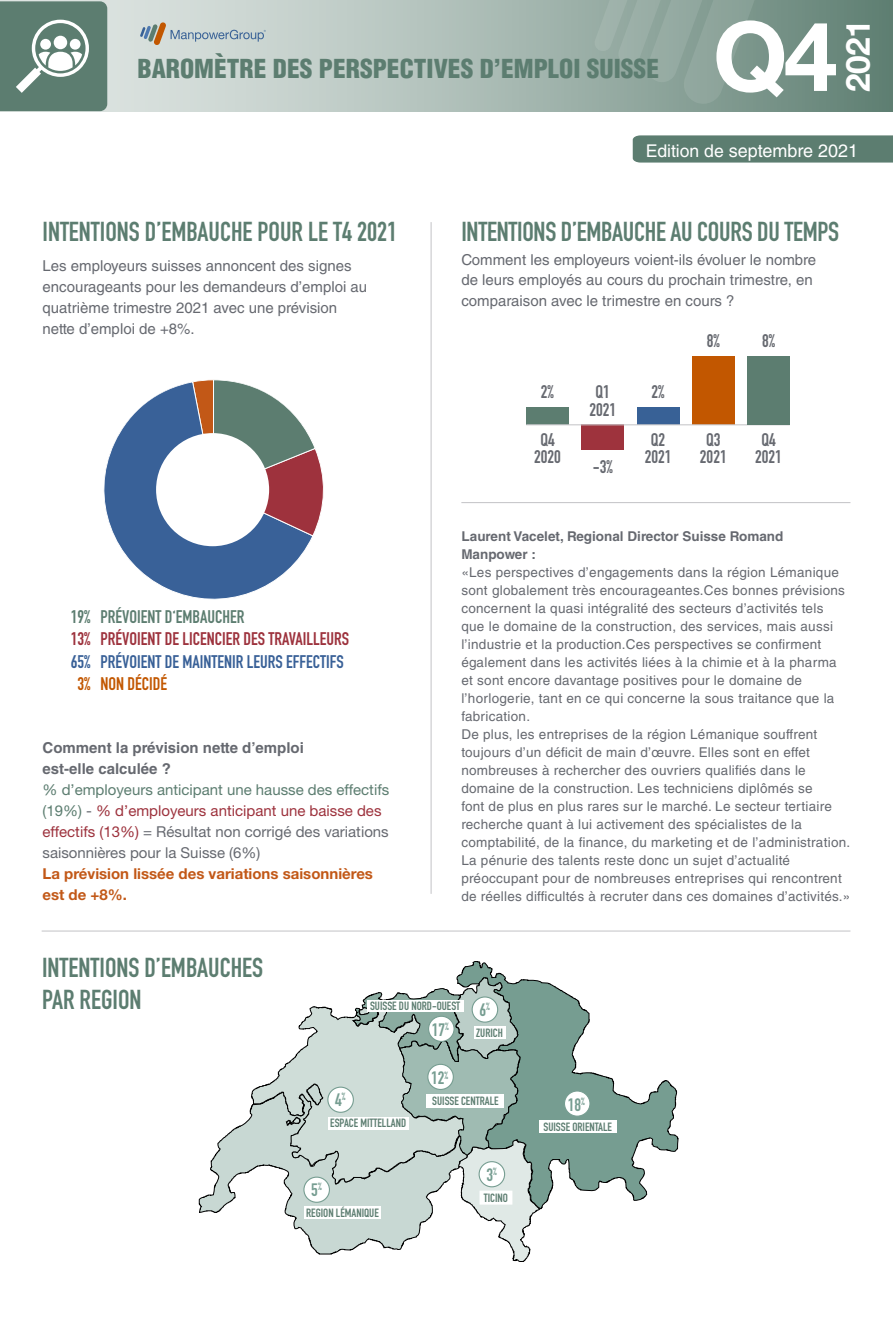
<style>
.page{position:relative;width:893px;height:1319px;background:#fff}
.page>*{position:absolute;margin:0;border:0;box-sizing:border-box;transform-origin:0 0}
.t1{font:700 96.45px "Helvetica Neue LT Std";color:#fff}
.t2{font:700 33.3px "Helvetica Neue LT Std";color:#fff}
.t3{font:700 27px/31.5px "DIN Condensed";color:#5c7d70}
.t4{font:900 condensed 25.5px "Helvetica LT Std";color:#5c7d70}
.t5{font:700 18px/17.2px "DIN Condensed";color:#666970;text-align:center}
.t6{font:700 18px "DIN Condensed";color:#9d323d}
.t7{font:700 18px "DIN Condensed";color:#386097}
.t8{font:700 18px "DIN Condensed";color:#5c7d70}
.t9{font:18px "Helvetica LT Std";color:#fff}
.t10{font:700 18px "DIN Condensed";color:#c25700}
.t11{font:700 17.7px "DIN Condensed";color:#769d91}
.t12{font:15px/21px "Helvetica LT Std";color:#666970}
.t13{font:15px/21px "Helvetica Neue LT Std";color:#666970}
.t14{font:700 15px/21px "Helvetica Neue LT Std";color:#c25817}
.t15{font:700 15px/21px "Helvetica LT Std";color:#666970}
.t16{font:13.5px/18px "Helvetica LT Std";letter-spacing:.02em;color:#666970}
.t17{font:700 13.5px/18px "Helvetica LT Std";color:#666970}
.t18{font:700 11.85px "DIN Condensed";color:#5c7d70}
.s1{color:#5c7d70}
.s2{color:#9d323d}
.s3{font-size:17.55px}
</style>
<div class="page">
<svg style="left:1px;top:0;width:891px;height:111px;background:#aabbb4"></svg>
<svg style="left:593px;top:0;width:171px;height:105px;background:#8ea59c"></svg>
<svg style="left:0;top:1px;width:107px;height:110px;background:#739084"></svg>
<svg style="left:140px;top:22px;width:126px;height:23px;background:#bac3c2"></svg>
<div style="left:633px;top:135px;width:260px;height:27px;background:#5c7d70"></div>
<hr style="left:42px;top:930px;width:808px;height:1px;background:#c9c9cc">
<hr style="left:461px;top:502px;width:389px;height:1px;background:#c9c9cc">
<hr style="left:892px;top:1276px;width:1px;height:42px;background:#5c7d70">
<svg style="left:457px;top:961px;width:221px;height:247px"></svg>
<svg style="left:199px;top:977px;width:341px;height:284px"></svg>
<div style="left:479px;top:1161px;width:26px;height:25px;background:#fff;border-radius:50%"></div>
<div style="left:479px;top:1160px;width:26px;height:27px;border:1px solid #769d91;border-radius:50%"></div>
<div style="left:428px;top:1064px;width:25px;height:25px;background:#fff;border-radius:50%"></div>
<div style="left:427px;top:1063px;width:27px;height:26px;border:1px solid #769d91;border-radius:50%"></div>
<div style="left:564px;top:1090px;width:26px;height:25px;background:#fff;border-radius:50%"></div>
<div style="left:564px;top:1090px;width:26px;height:26px;border:1px solid #769d91;border-radius:50%"></div>
<div style="left:429px;top:1016px;width:25px;height:25px;background:#fff;border-radius:50%"></div>
<div style="left:428px;top:1015px;width:27px;height:26px;border:1px solid #769d91;border-radius:50%"></div>
<div style="left:304px;top:1176px;width:25px;height:25px;background:#fff;border-radius:50%"></div>
<div style="left:303px;top:1176px;width:27px;height:26px;border:1px solid #769d91;border-radius:50%"></div>
<div style="left:328px;top:1086px;width:25px;height:26px;background:#fff;border-radius:50%"></div>
<div style="left:327px;top:1086px;width:27px;height:26px;border:1px solid #769d91;border-radius:50%"></div>
<div style="left:472px;top:996px;width:26px;height:25px;background:#fff;border-radius:50%"></div>
<div style="left:472px;top:996px;width:26px;height:26px;border:1px solid #769d91;border-radius:50%"></div>
<div style="left:637px;top:407px;width:42px;height:17px;background:#386196"></div>
<div style="left:692px;top:356px;width:43px;height:68px;background:#c25700"></div>
<div style="left:526px;top:407px;width:43px;height:17px;background:#5c7d70"></div>
<div style="left:581px;top:424px;width:43px;height:26px;background:#9e333d"></div>
<hr style="left:526px;top:424px;width:264px;height:1px;background:#c9c9cc">
<div style="left:747px;top:356px;width:43px;height:68px;background:#5c7d70"></div>
<svg style="left:104px;top:379px;width:220px;height:220px"></svg>
<div style="left:156px;top:433px;width:113px;height:113px;background:#fff;border-radius:50%"></div>
<hr style="left:431px;top:222px;width:1px;height:671px;background:#c9c9cc">
<div style="left:367px;top:999px;width:96px;height:12px;background:#fff"></div>
<div style="left:427px;top:1093px;width:77px;height:14px;background:#fff"></div>
<div style="left:539px;top:1120px;width:77px;height:13px;background:#fff"></div>
<div style="left:480px;top:1190px;width:32px;height:13px;background:#fff"></div>
<div style="left:480px;top:1190px;width:32px;height:13px;border:1px solid #fff"></div>
<div style="left:474px;top:1025px;width:31px;height:13px;background:#fff"></div>
<div style="left:304px;top:1205px;width:77px;height:13px;background:#fff"></div>
<div style="left:328px;top:1116px;width:80px;height:13px;background:#fff"></div>
<h3 class="t4" style="left:137px;top:52px;width:523px">BAROMÈTRE DES PERSPECTIVES D’EMPLOI SUISSE</h3>
<h1 class="t1" style="left:713px;top:-3px;width:126px">Q4</h1>
<h2 class="t2" style="left:837px;top:92px;width:74px;rotate:-90deg">2021</h2>
<h3 class="t3" style="left:43px;top:216px;width:356px">INTENTIONS D’EMBAUCHE POUR LE T4 2021</h3>
<p class="t12" style="left:43px;top:255px;width:326px">Les employeurs suisses annoncent des signes encourageants pour les demandeurs d’emploi au quatrième trimestre 2021 avec une prévision nette d’emploi de +8%.</p>
<h3 class="t8" style="left:71px;top:604px;width:175px">19% PRÉVOIENT D‘EMBAUCHER</h3>
<h3 class="t6" style="left:71px;top:626px;width:280px">13% PRÉVOIENT DE LICENCIER DES TRAVAILLEURS</h3>
<h3 class="t7" style="left:71px;top:649px;width:274px">65% PRÉVOIENT DE MAINTENIR LEURS EFFECTIFS</h3>
<h3 class="t10" style="left:78px;top:671px;width:91px">3% NON DÉCIDÉ</h3>
<p class="t15" style="left:43px;top:737px;width:263px">Comment la prévision nette d’emploi est-elle calculée ?</p>
<p class="t13" style="left:43px;top:779px;width:348px"><span class="s1">% d’employeurs anticipant une hausse des effectifs (19%)</span> - <span class="s2">% d’employeurs anticipant une baisse des effectifs (13%)</span> = Résultat non corrigé des variations saisonnières pour la Suisse (6%)</p>
<p class="t14" style="left:43px;top:863px;width:332px">La prévision lissée des variations saisonnières est de +8%.</p>
<h3 class="t9" style="left:646px;top:140px;width:214px"><span class="s3">Edition de</span> septembre 2021</h3>
<h3 class="t3" style="left:461px;top:216px;width:379px">INTENTIONS D’EMBAUCHE AU COURS DU TEMPS</h3>
<p class="t12" style="left:461px;top:250px;width:356px;line-height:19.5px">Comment les employeurs voient-ils évoluer le nombre de leurs employés au cours du prochain trimestre, en</p>
<p class="t12" style="left:461px;top:290px;width:275px">comparaison avec le trimestre en cours ?</p>
<h3 class="t5" style="left:541px;top:383px;width:15px">2%</h3>
<h3 class="t5" style="left:589px;top:383px;width:28px">Q1<br>2021</h3>
<h3 class="t5" style="left:651px;top:383px;width:15px">2%</h3>
<h3 class="t5" style="left:707px;top:332px;width:15px">8%</h3>
<h3 class="t5" style="left:534px;top:431px;width:28px">Q4<br>2020</h3>
<h3 class="t5" style="left:645px;top:431px;width:28px">Q2<br>2021</h3>
<h3 class="t5" style="left:700px;top:431px;width:28px">Q3<br>2021</h3>
<h3 class="t5" style="left:593px;top:457px;width:22px">-3%</h3>
<h3 class="t5" style="left:762px;top:332px;width:15px">8%</h3>
<h3 class="t5" style="left:755px;top:431px;width:28px">Q4<br>2021</h3>
<p class="t17" style="left:461px;top:527px;width:324px">Laurent Vacelet, Regional Director Suisse Romand<br>Manpower :</p>
<p class="t16" style="left:461px;top:563px;width:391px">«Les perspectives d’engagements dans la région Lémanique sont globalement très encourageantes.Ces bonnes prévisions concernent la quasi intégralité des secteurs d’activités tels<br>que le domaine de la construction, des services, mais aussi l’industrie et la production.Ces perspectives se confirment également dans les activités liées à la chimie et à la pharma et sont encore davantage positives pour le domaine de l’horlogerie, tant en ce qui concerne la sous traitance que la fabrication.<br>De plus, les entreprises de la région Lémanique souffrent toujours d’un déficit de main d’œuvre. Elles sont en effet nombreuses à rechercher des ouvriers qualifiés dans le domaine de la construction. Les techniciens diplômés se<br>font de plus en plus rares sur le marché. Le secteur tertiaire recherche quant à lui activement des spécialistes de la comptabilité, de la finance, du marketing et de l’administration.<br>La pénurie des talents reste donc un sujet d’actualité préoccupant pour de nombreuses entreprises qui rencontrent de réelles difficultés à recruter dans ces domaines d’activités.»</p>
<h3 class="t3" style="left:42px;top:951px;width:223px">INTENTIONS D’EMBAUCHES<br>PAR REGION</h3>
<h3 class="t11" style="left:335px;top:1087px;width:12px">4<sup>%</sup></h3>
<p class="t18" style="left:370px;top:997px;width:92px">SUISSE DU NORD-OUEST</p>
<h3 class="t11" style="left:432px;top:1018px;width:19px">17<sup>%</sup></h3>
<h3 class="t11" style="left:431px;top:1066px;width:19px">12<sup>%</sup></h3>
<h3 class="t11" style="left:479px;top:997px;width:12px">6<sup>%</sup></h3>
<p class="t18" style="left:476px;top:1024px;width:28px">ZURICH</p>
<p class="t18" style="left:432px;top:1092px;width:68px">SUISSE CENTRALE</p>
<p class="t18" style="left:330px;top:1115px;width:77px">ESPACE MITTELLAND</p>
<h3 class="t11" style="left:311px;top:1177px;width:12px">5<sup>%</sup></h3>
<p class="t18" style="left:306px;top:1204px;width:74px">REGION LÉMANIQUE</p>
<h3 class="t11" style="left:486px;top:1162px;width:12px">3<sup>%</sup></h3>
<p class="t18" style="left:484px;top:1189px;width:26px">TICINO</p>
<h3 class="t11" style="left:568px;top:1092px;width:19px">18<sup>%</sup></h3>
<p class="t18" style="left:543px;top:1118px;width:70px">SUISSE ORIENTALE</p>
</div>
